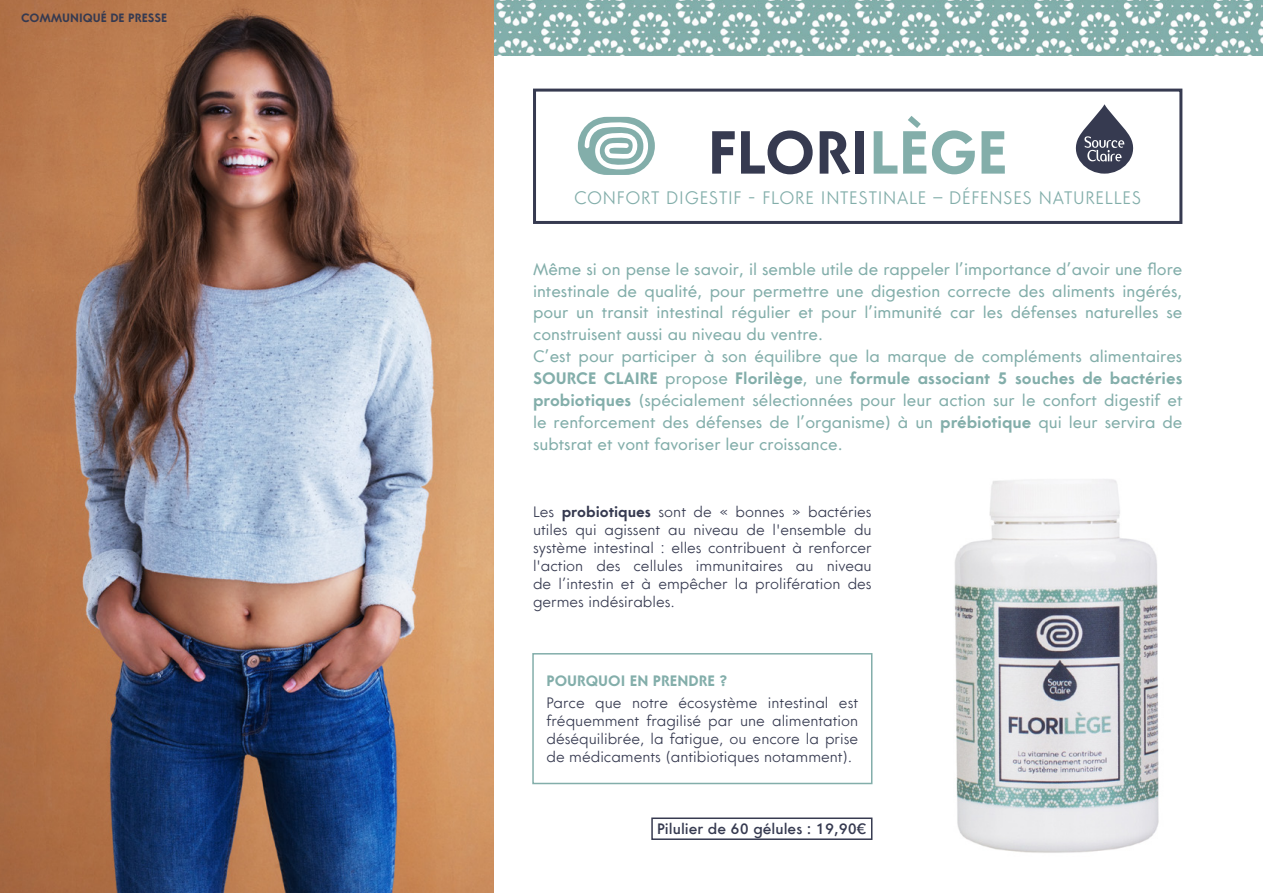
<style>
.page{position:relative;width:1263px;height:893px;background:#fff}
.page>*{position:absolute;margin:0;border:0;box-sizing:border-box;transform-origin:0 0}
.t1{font:700 60.6px "Core Sans G";color:#363a50}
.t2{font:300 18px "Core Sans G";letter-spacing:.04em;color:#83aeaa}
.t3{font:16.5px/21.9px "Core Sans G";color:#83aeaa}
.t4{font:300 15px/18px "Core Sans G";color:#363a50;text-align:justify}
.t5{font:500 15px "Core Sans G";color:#363a50}
.t6{font:700 15px "Core Sans G";color:#83aeaa}
.t7{font:700 12px "Core Sans G";color:#363a50}
.s1{color:#83aeaa}
.s2{font-weight:700}
</style>
<div class="page">
<img style="left:493px;top:0;width:770px;height:55px">
<img style="left:0;top:0;width:493px;height:893px">
<img style="left:954px;top:479px;width:205px;height:374px">
<div style="left:651px;top:817px;width:221px;height:23px;border:2px solid #363a50"></div>
<div style="left:533px;top:89px;width:649px;height:135px;border:3px solid #363a50"></div>
<svg style="left:1075px;top:104px;width:59px;height:70px"></svg>
<svg style="left:578px;top:117px;width:77px;height:58px"></svg>
<div style="left:532px;top:653px;width:340px;height:131px;border:2px solid #83aeaa"></div>
<p class="t7" style="left:21px;top:11px;width:147px">COMMUNIQUÉ DE PRESSE</p>
<h1 class="t1" style="left:708px;top:115px;width:301px">FLORI<span class="s1">LÈGE</span></h1>
<p class="t2" style="left:574px;top:187px;width:569px">CONFORT DIGESTIF - FLORE INTESTINALE – DÉFENSES NATURELLES</p>
<p class="t3" style="left:533px;top:258px;width:651px">Même si on pense le savoir, il semble utile de rappeler l’importance d’avoir une flore intestinale de qualité, pour permettre une digestion correcte des aliments ingérés, pour un transit intestinal régulier et pour l’immunité car les défenses naturelles se construisent aussi au niveau du ventre.<br>C’est pour participer à son équilibre que la marque de compléments alimentaires <span class="s2">SOURCE CLAIRE</span> propose <span class="s2">Florilège</span>, une <span class="s2">formule associant 5 souches de bactéries probiotiques</span> (spécialement sélectionnées pour leur action sur le confort digestif et le renforcement des défenses de l’organisme) à un <span class="s2">prébiotique</span> qui leur servira de subtsrat et vont favoriser leur croissance.</p>
<p class="t4" style="left:533px;top:503px;width:340px">Les <span class="s2">probiotiques</span> sont de « bonnes » bactéries utiles qui agissent au niveau de l'ensemble du système intestinal : elles contribuent à renforcer l'action des cellules immunitaires au niveau de l’intestin et à empêcher la prolifération des germes indésirables.</p>
<p class="t6" style="left:546px;top:672px;width:182px">POURQUOI EN PRENDRE ?</p>
<p class="t4" style="left:546px;top:694px;width:313px">Parce que notre écosystème intestinal est fréquemment fragilisé par une alimentation déséquilibrée, la fatigue, ou encore la prise de médicaments (antibiotiques notamment).</p>
<p class="t5" style="left:657px;top:820px;width:211px">Pilulier de 60 gélules : 19,90€</p>
</div>
